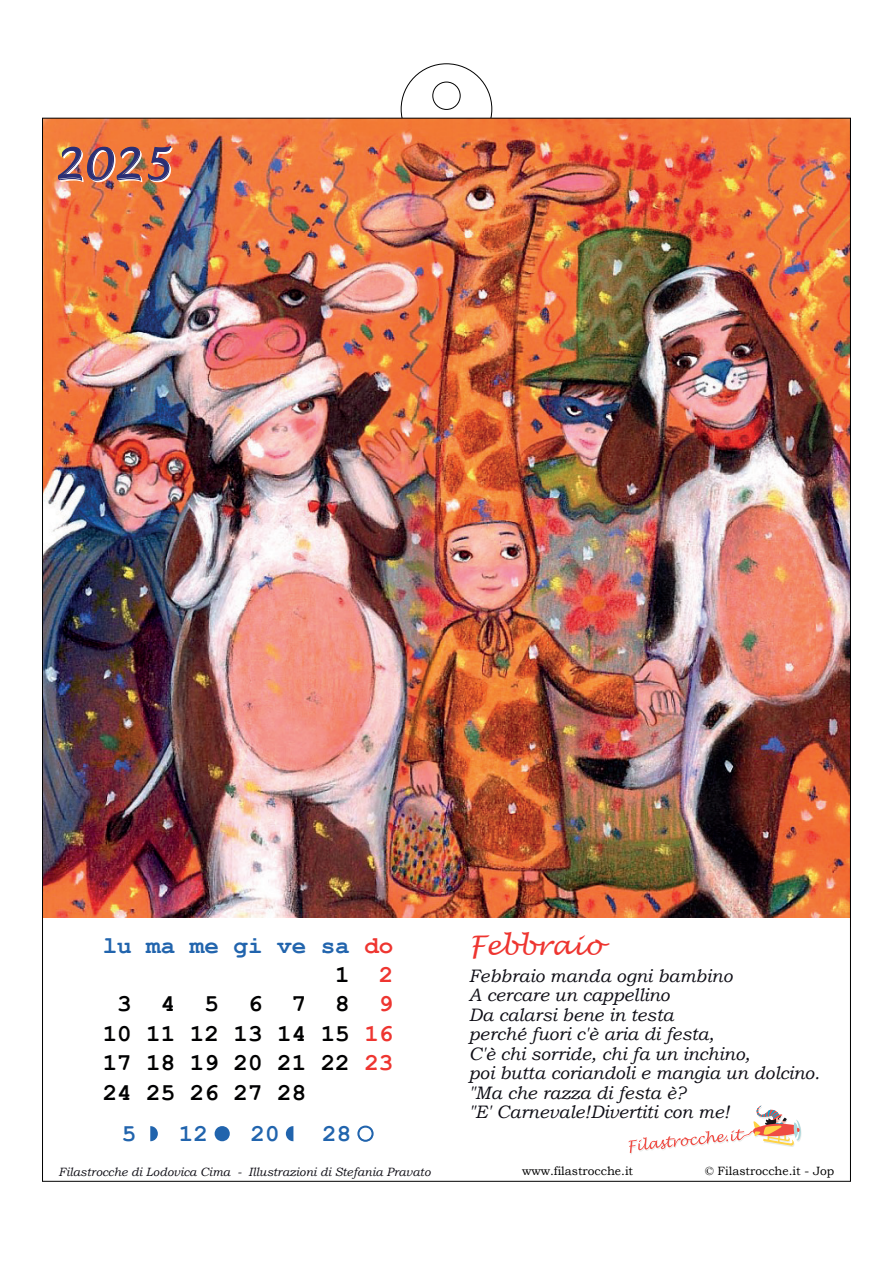
<style>
.page{position:relative;width:893px;height:1263px;background:#fff}
.page>*{position:absolute;margin:0;border:0;box-sizing:border-box;transform-origin:0 0}
.t1{font:italic 43.5px "Lucida Handwriting";color:#2b2f74}
.t2{font:italic 27px "Lucida Handwriting";color:#ee3530}
.t3{font:700 24.3px "Courier New";color:#000001}
.t4{font:700 24.3px "Courier New";color:#2164ad}
.t5{font:italic 18px/19.5px "Bookman Old Style";color:#0e0d15}
.t6{font:italic 12px "Bookman Old Style";color:#0e0d15}
.t7{font:12px "Bookman Old Style";color:#000001}
.s1{color:#ee3530}
</style>
<div class="page">
<div style="left:433px;top:82px;width:27px;height:28px;border:1px solid #000001;border-radius:50%"></div>
<img style="left:44px;top:120px;width:805px;height:798px">
<svg style="left:628px;top:1105px;width:174px;height:49px"></svg>
<img style="left:58px;top:147px;width:84px;height:35px">
<svg style="left:148px;top:146px;width:25px;height:36px"></svg>
<svg style="left:286px;top:1126px;width:7px;height:15px"></svg>
<svg style="left:215px;top:1126px;width:15px;height:15px"></svg>
<svg style="left:357px;top:1125px;width:17px;height:17px"></svg>
<svg style="left:150px;top:1126px;width:8px;height:15px"></svg>
<h1 class="t1" style="left:54px;top:135px;width:119px">2025</h1>
<h3 class="t4" style="left:103px;top:932px;width:292px">lu ma me gi ve sa <span class="s1">do</span></h3>
<h3 class="t3" style="left:335px;top:962px;width:60px">1 <span class="s1">2</span></h3>
<h3 class="t3" style="left:117px;top:991px;width:278px">3 4 5 6 7 8 <span class="s1">9</span></h3>
<h3 class="t3" style="left:103px;top:1021px;width:292px">10 11 12 13 14 15 <span class="s1">16</span></h3>
<h3 class="t3" style="left:103px;top:1050px;width:292px">17 18 19 20 21 22 <span class="s1">23</span></h3>
<h3 class="t3" style="left:103px;top:1080px;width:205px">24 25 26 27 28</h3>
<h3 class="t4" style="left:122px;top:1121px;width:16px">5</h3>
<h3 class="t4" style="left:179px;top:1121px;width:31px">12</h3>
<h3 class="t4" style="left:251px;top:1121px;width:31px">20</h3>
<h3 class="t4" style="left:322px;top:1121px;width:31px">28</h3>
<h2 class="t2" style="left:469px;top:927px;width:135px">Febbraio</h2>
<p class="t5" style="left:469px;top:965px;width:352px">Febbraio manda ogni bambino<br>A cercare un cappellino<br>Da calarsi bene in testa<br>perché fuori c'è aria di festa,<br>C'è chi sorride, chi fa un inchino,<br>poi butta coriandoli e mangia un dolcino. "Ma che razza di festa è?<br>"E' Carnevale!Divertiti con me!</p>
<p class="t6" style="left:59px;top:1164px;width:373px">Filastrocche di Lodovica Cima - Illustrazioni di Stefania Pravato</p>
<p class="t7" style="left:522px;top:1164px;width:113px">www.filastrocche.it</p>
<p class="t7" style="left:705px;top:1164px;width:131px">© Filastrocche.it - Jop</p>
</div>
